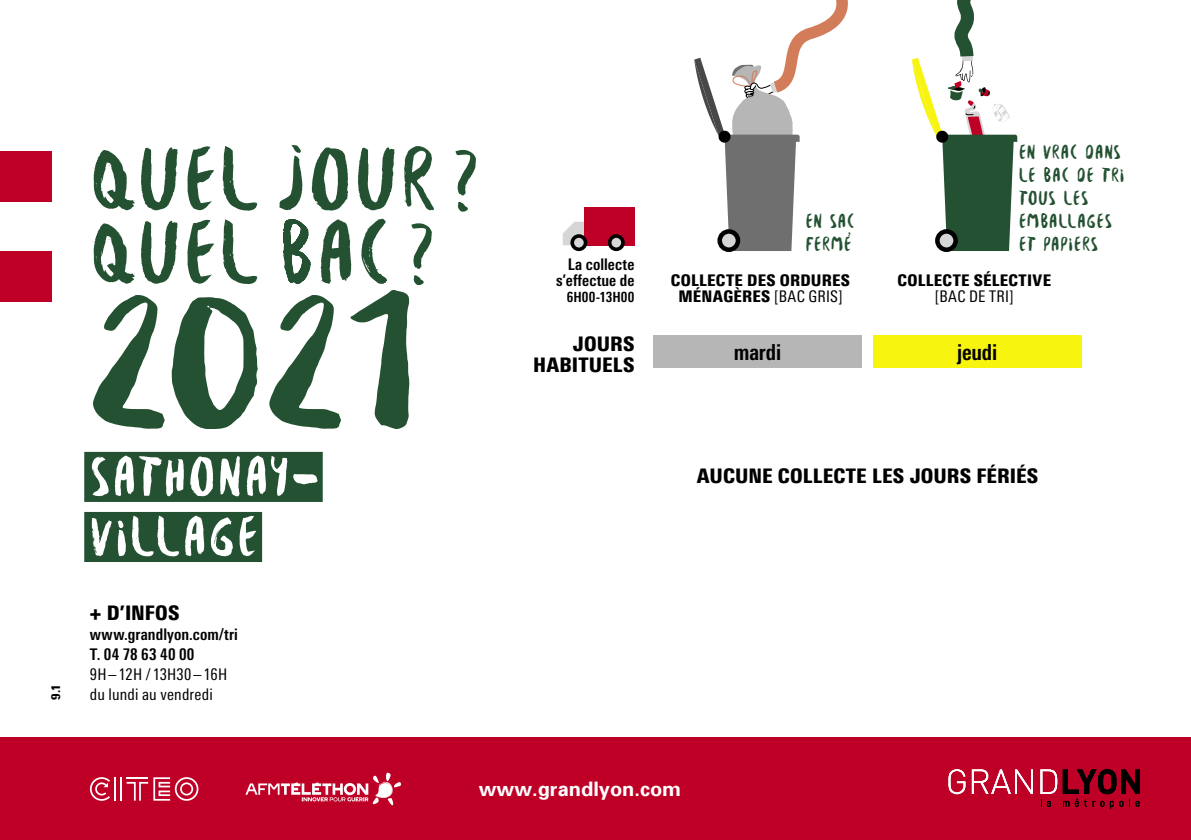
<style>
.page{position:relative;width:1191px;height:840px;background:#fff}
.page>*{position:absolute;margin:0;border:0;box-sizing:border-box;transform-origin:0 0}
.t1{font:207.6px "Besom";color:#235131}
.t2{font:95.2px/73.4px "Besom";letter-spacing:.02em;color:#235131}
.t3{font:60px/60px "Besom";letter-spacing:.02em;color:#fff}
.t4{font:22px "LT Univers Bold Con";letter-spacing:-.01em;color:#000}
.t5{font:21.4px/23.2px "Besom";letter-spacing:.02em;color:#235131}
.t6{font:20px/21px "LT Univers Black Con";letter-spacing:.005em;color:#000;text-align:right}
.t7{font:700 20px "Univers 65";color:#fff}
.t8{font:16px/20px "LT Univers Bold Con";letter-spacing:.01em;color:#000}
.t9{font:16px/16px "LT Univers Black Con";letter-spacing:.015em;color:#000;text-align:center}
.t10{font:16px "LT Univers Regular Con";letter-spacing:.015em;color:#000}
.t11{font:14px "LT Univers Bold Con";letter-spacing:.01em;color:#000}
.t12{font:12px "LT Univers Black Con";color:#000}
.s1{font-family:"LT Univers Regular Con"}
</style>
<div class="page">
<div style="left:717px;top:229px;width:23px;height:23px;border:5px solid #000;border-radius:50%"></div>
<svg style="left:694px;top:0;width:154px;height:251px"></svg>
<div style="left:84px;top:451px;width:239px;height:50px;background:#235131"></div>
<div style="left:84px;top:511px;width:178px;height:50px;background:#235131"></div>
<div style="left:653px;top:335px;width:208px;height:33px;background:#b6b6b6"></div>
<div style="left:873px;top:335px;width:208px;height:33px;background:#f7f410"></div>
<div style="left:935px;top:229px;width:23px;height:23px;border:5px solid #000;border-radius:50%"></div>
<svg style="left:912px;top:0;width:105px;height:251px"></svg>
<svg style="left:563px;top:221px;width:20px;height:24px"></svg>
<div style="left:583px;top:207px;width:51px;height:38px;background:#be0027"></div>
<div style="left:609px;top:236px;width:14px;height:13px;background:#d6d6d6;border-radius:50%"></div>
<div style="left:608px;top:234px;width:17px;height:17px;border:4px solid #000;border-radius:50%"></div>
<div style="left:572px;top:236px;width:13px;height:13px;background:#d6d6d6;border-radius:50%"></div>
<div style="left:570px;top:234px;width:17px;height:17px;border:4px solid #000;border-radius:50%"></div>
<div style="left:0;top:737px;width:1191px;height:102px;background:#be0027"></div>
<svg style="left:948px;top:769px;width:17px;height:24px"></svg>
<svg style="left:972px;top:769px;width:61px;height:24px"></svg>
<svg style="left:1040px;top:769px;width:100px;height:39px"></svg>
<div style="left:0;top:151px;width:51px;height:50px;background:#be0027"></div>
<div style="left:0;top:251px;width:51px;height:50px;background:#be0027"></div>
<svg style="left:120px;top:777px;width:1px;height:23px"></svg>
<hr style="left:114px;top:776px;width:2px;height:24px;background:#fff">
<svg style="left:127px;top:777px;width:71px;height:23px"></svg>
<svg style="left:90px;top:777px;width:20px;height:23px"></svg>
<svg style="left:245px;top:772px;width:157px;height:34px"></svg>
<h2 class="t2" style="left:90px;top:141px;width:388px">QUEL JOUR ?<br>QUEL BAC ?</h2>
<h1 class="t1" style="left:90px;top:208px;width:326px">2021</h1>
<h3 class="t3" style="left:90px;top:445px;width:230px">SATHONAY-<br>VILLAGE</h3>
<p class="t6" style="left:90px;top:601px;width:91px">+ D’INFOS</p>
<p class="t8" style="left:90px;top:623px;width:149px">www.grandlyon.com/tri<br>T. 04 78 63 40 00</p>
<p class="t10" style="left:90px;top:664px;width:139px">9H–12H /13H30–16H</p>
<p class="t12" style="left:48px;top:699px;width:17px;rotate:-90deg">9.1</p>
<p class="t10" style="left:90px;top:684px;width:124px">du lundi au vendredi</p>
<p class="t8" style="left:556px;top:256px;width:80px;line-height:16px;text-align:right">La collecte s’effectue de</p>
<p class="t11" style="left:567px;top:288px;width:69px">6H00-13H00</p>
<p class="t6" style="left:533px;top:332px;width:103px">JOURS<br>HABITUELS</p>
<p class="t5" style="left:805px;top:209px;width:51px">EN SAC<br>FERMÉ</p>
<p class="t5" style="left:1018px;top:139px;width:107px">EN VRAC DANS<br>LE BAC DE TRI<br>TOUS LES<br>EMBALLAGES<br>ET PAPIERS</p>
<p class="t9" style="left:671px;top:272px;width:181px">COLLECTE DES ORDURES<br>MÉNAGÈRES <span class="s1">[BAC GRIS]</span></p>
<p class="t9" style="left:897px;top:272px;width:155px">COLLECTE SÉLECTIVE</p>
<p class="t10" style="left:935px;top:287px;width:80px">[BAC DE TRI]</p>
<p class="t4" style="left:734px;top:339px;width:49px">mardi</p>
<p class="t4" style="left:957px;top:339px;width:42px">jeudi</p>
<p class="t6" style="left:697px;top:465px;width:343px">AUCUNE COLLECTE LES JOURS FÉRIÉS</p>
<p class="t7" style="left:479px;top:775px;width:204px">www.grandlyon.com</p>
</div>
